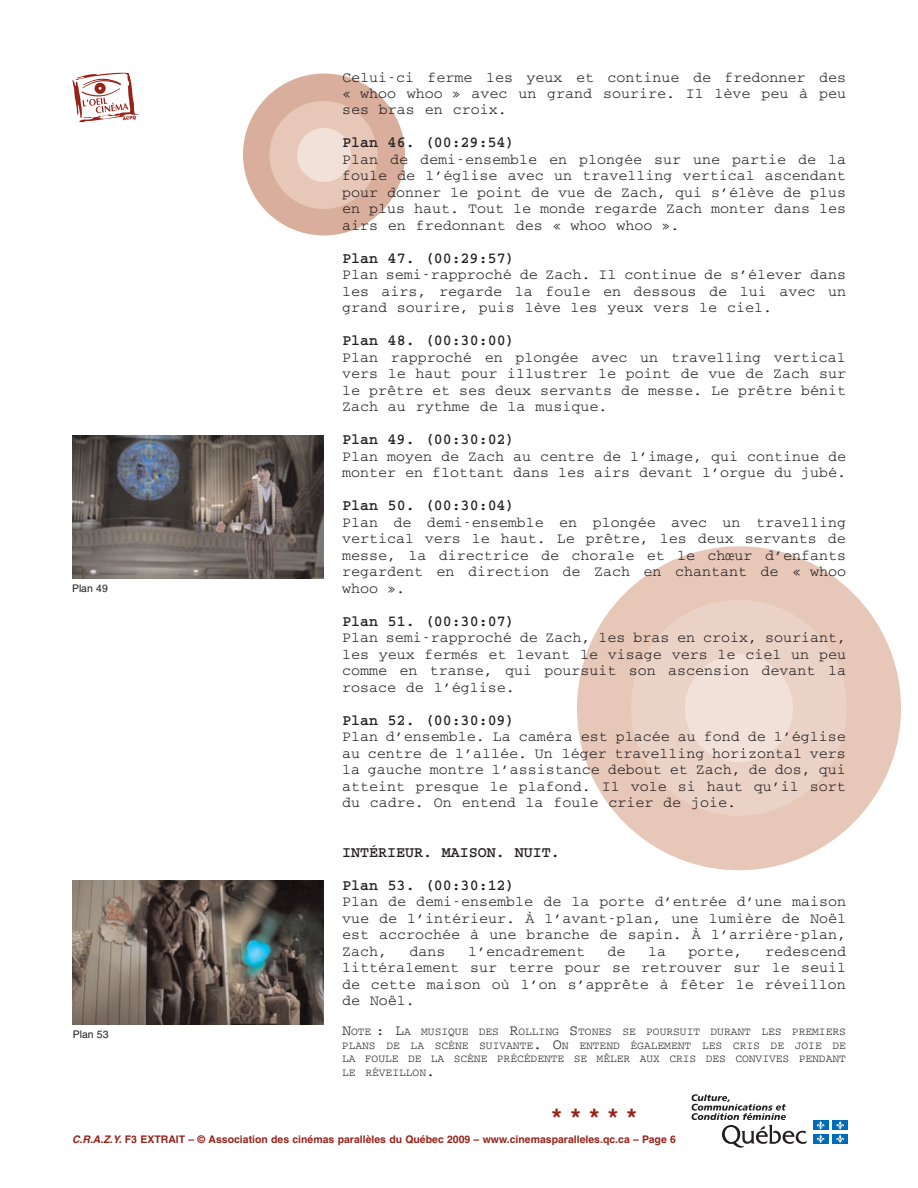
<style>
.page{position:relative;width:918px;height:1188px;background:#fff}
.page>*{position:absolute;margin:0;border:0;box-sizing:border-box;transform-origin:0 0}
.t1{font:700 27px "Helvetica";color:#962218}
.t2{font:15px/16.5px "Courier";color:#231f20;text-align:justify}
.t3{font:700 15px "Courier";color:#231f20}
.t4{font:11.25px/13.5px "Courier";color:#231f20;text-align:justify}
.t5{font:700 10.5px "Helvetica";color:#962218}
.t6{font:10.5px "Helvetica";color:#231f20}
.s1{font-size:15px}
.s2{font-style:italic}
</style>
<div class="page">
<div style="left:243px;top:74px;width:162px;height:162px;background:#daae9c;border-radius:50%"></div>
<div style="left:270px;top:101px;width:107px;height:108px;background:#e7c7b8;border-radius:50%"></div>
<div style="left:297px;top:128px;width:54px;height:54px;background:#f2e1d9;border-radius:50%"></div>
<div style="left:577px;top:546px;width:324px;height:324px;background:#e7c7b8;border-radius:50%"></div>
<div style="left:631px;top:600px;width:216px;height:216px;background:#ebd2c7;border-radius:50%"></div>
<div style="left:685px;top:654px;width:108px;height:108px;background:#f2e1d9;border-radius:50%"></div>
<svg style="left:692px;top:1094px;width:115px;height:54px"></svg>
<div style="left:813px;top:1121px;width:15px;height:9px;background:#006cb7"></div>
<svg style="left:817px;top:1121px;width:8px;height:8px"></svg>
<div style="left:833px;top:1121px;width:15px;height:9px;background:#006cb7"></div>
<svg style="left:836px;top:1121px;width:8px;height:8px"></svg>
<div style="left:813px;top:1134px;width:15px;height:9px;background:#006cb7"></div>
<svg style="left:817px;top:1135px;width:8px;height:8px"></svg>
<div style="left:833px;top:1134px;width:15px;height:9px;background:#006cb7"></div>
<svg style="left:836px;top:1135px;width:8px;height:8px"></svg>
<svg style="left:73px;top:73px;width:66px;height:50px"></svg>
<img style="left:72px;top:880px;width:252px;height:144px">
<img style="left:72px;top:435px;width:252px;height:144px">
<p class="t6" style="left:72px;top:585px;width:37px">Plan 49</p>
<p class="t6" style="left:73px;top:1031px;width:37px">Plan 53</p>
<p class="t2" style="left:342px;top:70px;width:506px;line-height:16px">Celui-ci ferme les yeux et continue de fredonner des « whoo whoo » avec un grand sourire. Il lève peu à peu ses bras en croix.</p>
<p class="t3" style="left:342px;top:137px;width:174px">Plan 46. (00:29:54)</p>
<p class="t2" style="left:342px;top:152px;width:506px">Plan de demi-ensemble en plongée sur une partie de la foule de l’église avec un travelling vertical ascendant pour donner le point de vue de Zach, qui s’élève de plus en plus haut. Tout le monde regarde Zach monter dans les airs en fredonnant des « whoo whoo ».</p>
<p class="t3" style="left:342px;top:253px;width:174px">Plan 47. (00:29:57)</p>
<p class="t2" style="left:342px;top:267px;width:506px">Plan semi-rapproché de Zach. Il continue de s’élever dans les airs, regarde la foule en dessous de lui avec un grand sourire, puis lève les yeux vers le ciel.</p>
<p class="t3" style="left:342px;top:335px;width:174px">Plan 48. (00:30:00)</p>
<p class="t2" style="left:342px;top:350px;width:506px">Plan rapproché en plongée avec un travelling vertical vers le haut pour illustrer le point de vue de Zach sur le prêtre et ses deux servants de messe. Le prêtre bénit Zach au rythme de la musique.</p>
<p class="t3" style="left:342px;top:434px;width:174px">Plan 49. (00:30:02)</p>
<p class="t2" style="left:342px;top:449px;width:506px">Plan moyen de Zach au centre de l’image, qui continue de monter en flottant dans les airs devant l’orgue du jubé.</p>
<p class="t3" style="left:342px;top:500px;width:174px">Plan 50. (00:30:04)</p>
<p class="t2" style="left:342px;top:515px;width:506px">Plan de demi-ensemble en plongée avec un travelling vertical vers le haut. Le prêtre, les deux servants de messe, la directrice de chorale et le chœur d’enfants regardent en direction de Zach en chantant de « whoo whoo ».</p>
<p class="t3" style="left:342px;top:616px;width:174px">Plan 51. (00:30:07)</p>
<p class="t2" style="left:342px;top:630px;width:506px">Plan semi-rapproché de Zach, les bras en croix, souriant, les yeux fermés et levant le visage vers le ciel un peu comme en transe, qui poursuit son ascension devant la rosace de l’église.</p>
<p class="t3" style="left:342px;top:715px;width:174px">Plan 52. (00:30:09)</p>
<p class="t2" style="left:342px;top:729px;width:505px">Plan d’ensemble. La caméra est placée au fond de l’église au centre de l’allée. Un léger travelling horizontal vers la gauche montre l’assistance debout et Zach, de dos, qui atteint presque le plafond. Il vole si haut qu’il sort du cadre. On entend la foule crier de joie.</p>
<p class="t3" style="left:342px;top:847px;width:219px">INTÉRIEUR. MAISON. NUIT.</p>
<p class="t3" style="left:342px;top:880px;width:174px">Plan 53. (00:30:12)</p>
<p class="t2" style="left:342px;top:894px;width:506px">Plan de demi-ensemble de la porte d’entrée d’une maison vue de l’intérieur. À l’avant-plan, une lumière de Noël est accrochée à une branche de sapin. À l’arrière-plan, Zach,</p>
<p class="t2" style="left:342px;top:944px;width:506px;text-indent:423px">redescend littéralement sur terre pour se retrouver sur le seuil de cette maison où l’on s’apprête à fêter le réveillon de Noël.</p>
<p class="t4" style="left:342px;top:1026px;width:506px"><span class="s1">N</span>OTE <span class="s1">: L</span>A MUSIQUE DES <span class="s1">R</span>OLLING <span class="s1">S</span>TONES SE POURSUIT DURANT LES PREMIERS PLANS DE LA SCÈNE SUIVANTE<span class="s1">. O</span>N ENTEND ÉGALEMENT LES CRIS DE JOIE DE LA FOULE DE LA SCÈNE PRÉCÉDENTE SE MÊLER AUX CRIS DES CONVIVES PENDANT LE RÉVEILLON<span class="s1">.</span></p>
<p class="t2" style="left:410px;top:944px;width:37px">dans</p>
<p class="t2" style="left:468px;top:944px;width:119px">l’encadrement</p>
<p class="t2" style="left:608px;top:944px;width:19px">de</p>
<p class="t2" style="left:648px;top:944px;width:19px">la</p>
<p class="t2" style="left:689px;top:944px;width:56px">porte,</p>
<h1 class="t1" style="left:552px;top:1108px;width:87px">* * * * *</h1>
<p class="t5" style="left:72px;top:1135px;width:605px"><span class="s2">C.R.A.Z.Y.</span> F3 EXTRAIT – © Association des cinémas parallèles du Québec 2009 – www.cinemasparalleles.qc.ca – Page 6</p>
</div>
